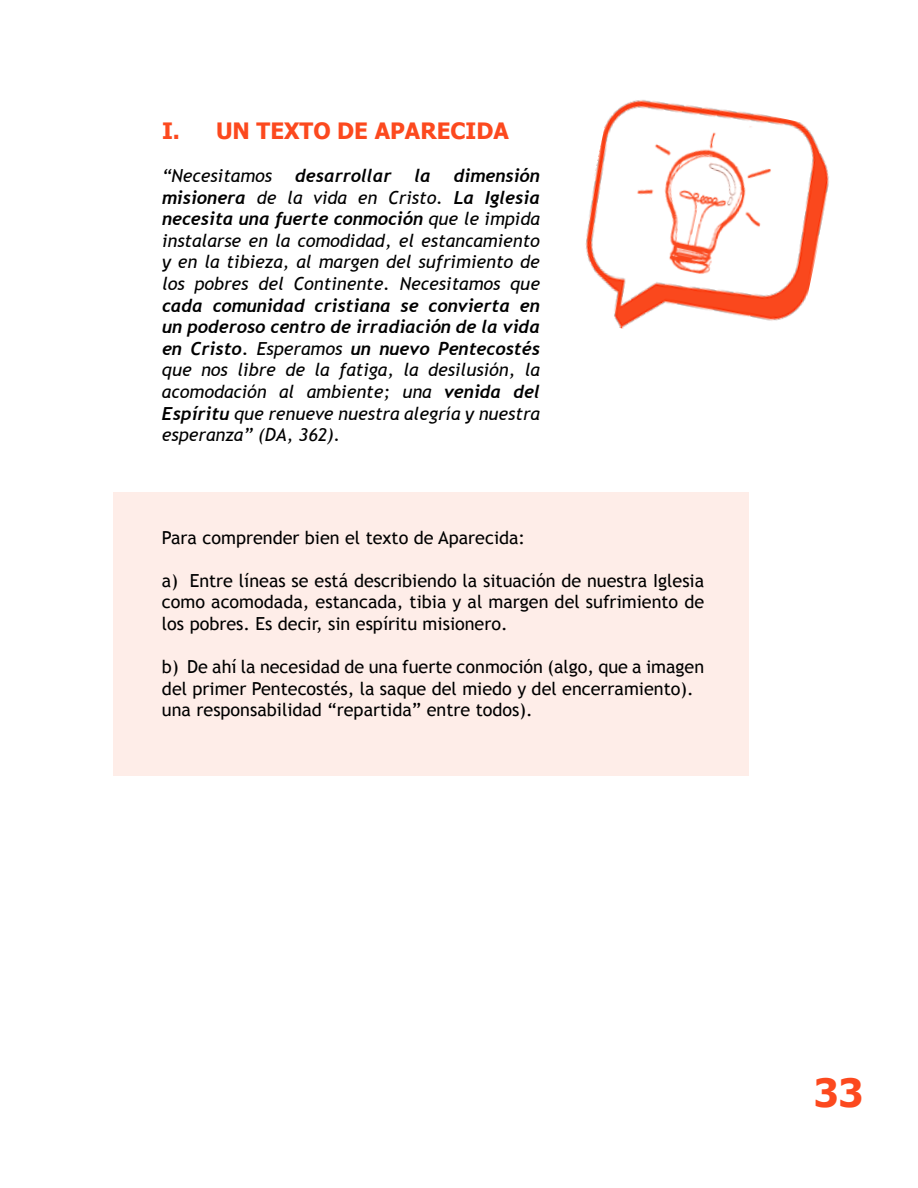
<style>
.page{position:relative;width:918px;height:1188px;background:#fff}
.page>*{position:absolute;margin:0;border:0;box-sizing:border-box;transform-origin:0 0}
.t1{font:700 39px "Tahoma";color:#fc491e}
.t2{font:700 22.5px "Tahoma";color:#fc491e}
.t3{font:18px/21.6px "Trebuchet MS";color:#000;text-align:justify}
.t4{font:italic 18px/21.6px "Trebuchet MS";color:#000;text-align:justify}
.t5{font:italic 700 18px/21.6px "Trebuchet";color:#000;text-align:justify}
.s1{font-family:"Trebuchet MS";font-weight:400}
.s2{font-family:"Trebuchet";font-weight:700}
</style>
<div class="page">
<div style="left:113px;top:492px;width:636px;height:284px;background:#feede8"></div>
<img style="left:585px;top:100px;width:244px;height:229px">
<img style="left:594px;top:110px;width:212px;height:184px">
<p class="t2" style="left:162px;top:115px;width:348px">I. UN TEXTO DE APARECIDA</p>
<p class="t4" style="left:162px;top:165px;width:112px">“Necesitamos</p>
<p class="t5" style="left:295px;top:165px;width:98px">desarrollar</p>
<p class="t5" style="left:414px;top:165px;width:18px">la</p>
<p class="t5" style="left:162px;top:165px;width:380px;text-indent:292px">dimensión misionera <span class="s1">de la vida en Cristo.</span> La Iglesia necesita una fuerte conmoción <span class="s1">que le impida</span></p>
<p class="t4" style="left:162px;top:230px;width:380px">instalarse en la comodidad, el estancamiento y en la tibieza, al margen del sufrimiento de los pobres del Continente. Necesitamos que</p>
<p class="t5" style="left:162px;top:295px;width:380px">cada comunidad cristiana se convierta en un poderoso centro de irradiación de la vida en Cristo. <span class="s1">Esperamos</span> un nuevo Pentecostés</p>
<p class="t4" style="left:162px;top:359px;width:379px">que nos libre de la fatiga, la desilusión, la acomodación al ambiente; una <span class="s2">venida del Espíritu</span> que renueve nuestra alegría y nuestra esperanza” (DA, 362).</p>
<p class="t3" style="left:162px;top:527px;width:365px">Para comprender bien el texto de Aparecida:</p>
<p class="t3" style="left:162px;top:570px;width:544px">a) Entre líneas se está describiendo la situación de nuestra Iglesia como acomodada, estancada, tibia y al margen del sufrimiento de los pobres. Es decir, sin espíritu misionero.</p>
<p class="t3" style="left:162px;top:656px;width:544px;text-align:left">b) De ahí la necesidad de una fuerte conmoción (algo, que a imagen del primer Pentecostés, la saque del miedo y del encerramiento). una responsabilidad “repartida” entre todos).</p>
<h1 class="t1" style="left:814px;top:1066px;width:51px">33</h1>
</div>
